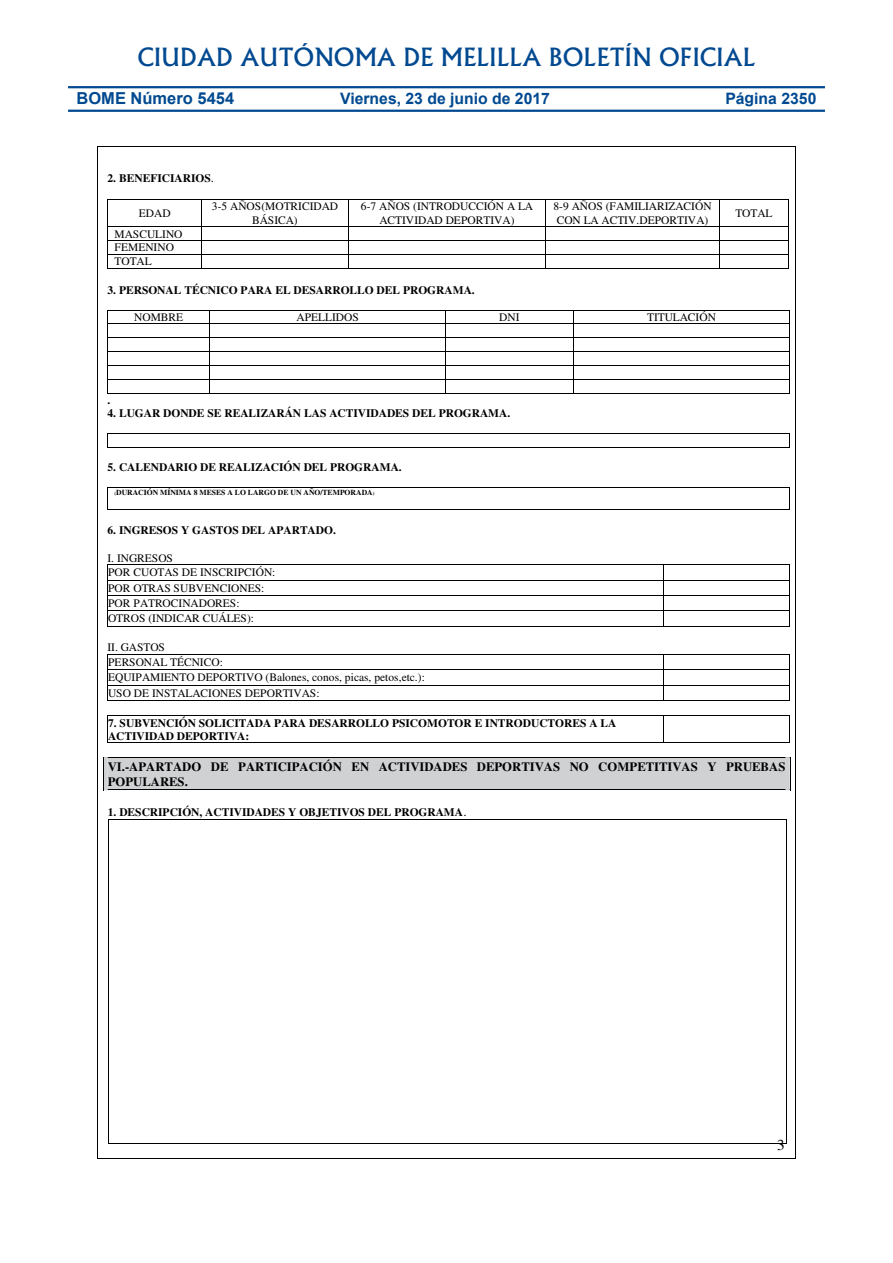
<style>
.page{position:relative;width:893px;height:1263px;background:#fff}
.page>*{position:absolute;margin:0;border:0;box-sizing:border-box;transform-origin:0 0}
.t1{font:500 24px "Albertus";color:#014990}
.t2{font:700 16.5px "Arial";color:#014990}
.t3{font:700 15.75px "Arial";color:#014990}
.t4{font:15.3px "Times";color:#000}
.t5{font:700 12.75px/14.7px "Times";color:#000}
.t6{font:11.55px/15.1px "Times";color:#000}
.t7{font:700 11.55px/13.2px "Times";color:#000}
.t8{font:700 7.65px "Times";color:#000}
.s1{font-size:15.15px}
.s2{font-weight:400;font-size:12.75px}
.s3{font-size:5.1px}
</style>
<div class="page">
<hr style="left:68px;top:86px;width:757px;height:2px;background:#014990">
<hr style="left:68px;top:110px;width:757px;height:2px;background:#014990">
<hr style="left:108px;top:199px;width:94px;height:1px;background:#000">
<hr style="left:202px;top:199px;width:146px;height:1px;background:#000">
<hr style="left:348px;top:199px;width:198px;height:1px;background:#000">
<hr style="left:546px;top:199px;width:173px;height:1px;background:#000">
<hr style="left:719px;top:199px;width:69px;height:1px;background:#000">
<hr style="left:108px;top:227px;width:94px;height:1px;background:#000">
<hr style="left:202px;top:227px;width:146px;height:1px;background:#000">
<hr style="left:348px;top:227px;width:198px;height:1px;background:#000">
<hr style="left:546px;top:227px;width:173px;height:1px;background:#000">
<hr style="left:719px;top:227px;width:69px;height:1px;background:#000">
<hr style="left:108px;top:240px;width:94px;height:1px;background:#000">
<hr style="left:202px;top:240px;width:146px;height:1px;background:#000">
<hr style="left:348px;top:240px;width:198px;height:1px;background:#000">
<hr style="left:546px;top:240px;width:173px;height:1px;background:#000">
<hr style="left:719px;top:240px;width:69px;height:1px;background:#000">
<hr style="left:108px;top:254px;width:94px;height:1px;background:#000">
<hr style="left:202px;top:254px;width:146px;height:1px;background:#000">
<hr style="left:348px;top:254px;width:198px;height:1px;background:#000">
<hr style="left:546px;top:254px;width:173px;height:1px;background:#000">
<hr style="left:719px;top:254px;width:69px;height:1px;background:#000">
<svg style="left:107px;top:199px;width:1px;height:70px"></svg>
<hr style="left:108px;top:268px;width:94px;height:1px;background:#000">
<hr style="left:202px;top:268px;width:146px;height:1px;background:#000">
<svg style="left:348px;top:200px;width:1px;height:68px"></svg>
<hr style="left:348px;top:268px;width:198px;height:1px;background:#000">
<hr style="left:546px;top:268px;width:173px;height:1px;background:#000">
<svg style="left:719px;top:200px;width:1px;height:68px"></svg>
<hr style="left:719px;top:268px;width:69px;height:1px;background:#000">
<svg style="left:788px;top:199px;width:1px;height:70px"></svg>
<hr style="left:108px;top:310px;width:102px;height:1px;background:#000">
<hr style="left:210px;top:310px;width:235px;height:1px;background:#000">
<hr style="left:446px;top:310px;width:127px;height:1px;background:#000">
<hr style="left:573px;top:310px;width:216px;height:1px;background:#000">
<hr style="left:108px;top:324px;width:102px;height:1px;background:#000">
<hr style="left:210px;top:324px;width:235px;height:1px;background:#000">
<hr style="left:446px;top:324px;width:127px;height:1px;background:#000">
<hr style="left:573px;top:324px;width:216px;height:1px;background:#000">
<hr style="left:108px;top:337px;width:102px;height:1px;background:#000">
<hr style="left:210px;top:337px;width:235px;height:1px;background:#000">
<hr style="left:446px;top:337px;width:127px;height:1px;background:#000">
<hr style="left:573px;top:337px;width:216px;height:1px;background:#000">
<hr style="left:108px;top:351px;width:102px;height:1px;background:#000">
<hr style="left:210px;top:351px;width:235px;height:1px;background:#000">
<hr style="left:446px;top:351px;width:127px;height:1px;background:#000">
<hr style="left:573px;top:351px;width:216px;height:1px;background:#000">
<hr style="left:108px;top:365px;width:102px;height:1px;background:#000">
<hr style="left:210px;top:365px;width:235px;height:1px;background:#000">
<hr style="left:446px;top:365px;width:127px;height:1px;background:#000">
<hr style="left:573px;top:365px;width:216px;height:1px;background:#000">
<hr style="left:108px;top:379px;width:102px;height:1px;background:#000">
<hr style="left:210px;top:379px;width:235px;height:1px;background:#000">
<hr style="left:446px;top:379px;width:127px;height:1px;background:#000">
<hr style="left:573px;top:379px;width:216px;height:1px;background:#000">
<svg style="left:107px;top:310px;width:1px;height:84px"></svg>
<hr style="left:108px;top:393px;width:102px;height:1px;background:#000">
<hr style="left:210px;top:393px;width:235px;height:1px;background:#000">
<svg style="left:445px;top:310px;width:1px;height:84px"></svg>
<hr style="left:446px;top:393px;width:127px;height:1px;background:#000">
<svg style="left:573px;top:311px;width:1px;height:82px"></svg>
<hr style="left:573px;top:393px;width:216px;height:1px;background:#000">
<svg style="left:789px;top:310px;width:1px;height:84px"></svg>
<hr style="left:108px;top:433px;width:681px;height:1px;background:#000">
<svg style="left:107px;top:433px;width:1px;height:15px"></svg>
<hr style="left:108px;top:447px;width:681px;height:1px;background:#000">
<svg style="left:789px;top:433px;width:1px;height:15px"></svg>
<hr style="left:108px;top:487px;width:681px;height:1px;background:#000">
<svg style="left:107px;top:487px;width:1px;height:23px"></svg>
<hr style="left:108px;top:510px;width:681px;height:1px;background:#000">
<svg style="left:789px;top:487px;width:1px;height:23px"></svg>
<hr style="left:108px;top:564px;width:555px;height:1px;background:#000">
<hr style="left:664px;top:564px;width:125px;height:1px;background:#000">
<hr style="left:108px;top:580px;width:555px;height:1px;background:#000">
<hr style="left:664px;top:580px;width:125px;height:1px;background:#000">
<hr style="left:108px;top:595px;width:555px;height:1px;background:#000">
<hr style="left:664px;top:595px;width:125px;height:1px;background:#000">
<hr style="left:108px;top:610px;width:555px;height:1px;background:#000">
<hr style="left:664px;top:610px;width:125px;height:1px;background:#000">
<svg style="left:107px;top:564px;width:1px;height:63px"></svg>
<hr style="left:108px;top:626px;width:555px;height:1px;background:#000">
<svg style="left:663px;top:564px;width:1px;height:63px"></svg>
<hr style="left:664px;top:626px;width:125px;height:1px;background:#000">
<svg style="left:789px;top:564px;width:1px;height:63px"></svg>
<hr style="left:108px;top:654px;width:555px;height:1px;background:#000">
<hr style="left:664px;top:654px;width:125px;height:1px;background:#000">
<hr style="left:108px;top:669px;width:555px;height:1px;background:#000">
<hr style="left:664px;top:669px;width:125px;height:1px;background:#000">
<hr style="left:108px;top:685px;width:555px;height:1px;background:#000">
<hr style="left:664px;top:685px;width:125px;height:1px;background:#000">
<svg style="left:107px;top:654px;width:1px;height:47px"></svg>
<hr style="left:108px;top:700px;width:555px;height:1px;background:#000">
<svg style="left:663px;top:654px;width:1px;height:47px"></svg>
<hr style="left:664px;top:700px;width:125px;height:1px;background:#000">
<svg style="left:789px;top:654px;width:1px;height:47px"></svg>
<hr style="left:108px;top:715px;width:555px;height:1px;background:#000">
<hr style="left:664px;top:715px;width:125px;height:1px;background:#000">
<svg style="left:107px;top:715px;width:1px;height:28px"></svg>
<hr style="left:108px;top:742px;width:555px;height:1px;background:#000">
<svg style="left:663px;top:715px;width:1px;height:28px"></svg>
<hr style="left:664px;top:742px;width:125px;height:1px;background:#000">
<svg style="left:789px;top:715px;width:1px;height:28px"></svg>
<div style="left:108px;top:757px;width:677px;height:16px;background:#cfd1d2"></div>
<hr style="left:104px;top:757px;width:686px;height:1px;background:#000">
<div style="left:108px;top:773px;width:677px;height:17px;background:#cfd1d2"></div>
<hr style="left:104px;top:790px;width:686px;height:1px;background:#000">
<div style="left:785px;top:757px;width:5px;height:33px;background:#cfd1d2"></div>
<hr style="left:104px;top:757px;width:4px;height:33px;background:#cfd1d2">
<hr style="left:103px;top:757px;width:1px;height:33px;background:#000">
<hr style="left:790px;top:757px;width:1px;height:33px;background:#000">
<hr style="left:108px;top:819px;width:678px;height:1px;background:#000">
<hr style="left:108px;top:820px;width:1px;height:323px;background:#000">
<hr style="left:108px;top:1143px;width:678px;height:1px;background:#000">
<hr style="left:786px;top:820px;width:1px;height:323px;background:#000">
<hr style="left:98px;top:147px;width:697px;height:1px;background:#000">
<hr style="left:97px;top:147px;width:1px;height:1011px;background:#000">
<hr style="left:795px;top:147px;width:1px;height:1011px;background:#000">
<hr style="left:98px;top:1158px;width:697px;height:1px;background:#000">
<h1 class="t1" style="left:137px;top:43px;width:620px">CIUDAD AUTÓNOMA DE MELILLA BOLETÍN OFICIAL</h1>
<h2 class="t2" style="left:77px;top:88px;width:159px">BOME Número 5454</h2>
<h3 class="t3" style="left:340px;top:88px;width:211px">Viernes, 23 de junio de 2017</h3>
<h3 class="t3" style="left:725px;top:88px;width:93px">Pá<span class="s1">g</span>ina 2350</h3>
<p class="t7" style="left:107px;top:171px;width:108px">2. BENEFICIARIOS<span class="s2">.</span></p>
<p class="t6" style="left:139px;top:206px;width:33px">EDAD</p>
<p class="t6" style="left:212px;top:200px;width:128px;line-height:13.2px;text-align:center">3-5 AÑOS(MOTRICIDAD<br>BÁSICA)</p>
<p class="t6" style="left:361px;top:200px;width:174px;line-height:13.2px;text-align:center">6-7 AÑOS (INTRODUCCIÓN A LA<br>ACTIVIDAD DEPORTIVA)</p>
<p class="t6" style="left:553px;top:200px;width:160px;line-height:13.2px">8-9 AÑOS (FAMILIARIZACIÓN<br>CON LA ACTIV.DEPORTIVA)</p>
<p class="t6" style="left:735px;top:206px;width:39px">TOTAL</p>
<p class="t6" style="left:115px;top:227px;width:69px;line-height:13.8px">MASCULINO<br>FEMENINO<br>TOTAL</p>
<p class="t7" style="left:107px;top:283px;width:369px">3. PERSONAL TÉCNICO PARA EL DESARROLLO DEL PROGRAMA.</p>
<p class="t6" style="left:134px;top:309px;width:51px">NOMBRE</p>
<p class="t6" style="left:297px;top:309px;width:64px">APELLIDOS</p>
<p class="t6" style="left:499px;top:309px;width:22px">DNI</p>
<p class="t6" style="left:647px;top:309px;width:70px">TITULACIÓN</p>
<p class="t7" style="left:107px;top:393px;width:4px">.</p>
<p class="t7" style="left:107px;top:406px;width:404px">4. LUGAR DONDE SE REALIZARÁN LAS ACTIVIDADES DEL PROGRAMA.</p>
<p class="t7" style="left:107px;top:461px;width:296px">5. CALENDARIO DE REALIZACIÓN DEL PROGRAMA.</p>
<p class="t8" style="left:115px;top:488px;width:261px"><span class="s3">(</span>DURACIÓN MÍNIMA 8 MESES A LO LARGO DE UN AÑO/TEMPORADA<span class="s3">)</span></p>
<p class="t7" style="left:107px;top:523px;width:230px">6. INGRESOS Y GASTOS DEL APARTADO.</p>
<p class="t6" style="left:107px;top:550px;width:170px">I. INGRESOS<br>POR CUOTAS DE INSCRIPCIÓN:<br>POR OTRAS SUBVENCIONES:<br>POR PATROCINADORES:<br>OTROS (INDICAR CUÁLES):</p>
<p class="t6" style="left:107px;top:640px;width:319px">II. GASTOS<br>PERSONAL TÉCNICO:<br>EQUIPAMIENTO DEPORTIVO (Balones, conos, picas, petos,etc.):<br>USO DE INSTALACIONES DEPORTIVAS:</p>
<p class="t7" style="left:108px;top:716px;width:510px">7. SUBVENCIÓN SOLICITADA PARA DESARROLLO PSICOMOTOR E INTRODUCTORES A LA<br>ACTIVIDAD DEPORTIVA:</p>
<p class="t5" style="left:108px;top:759px;width:679px">VI.-APARTADO DE PARTICIPACIÓN EN ACTIVIDADES DEPORTIVAS NO COMPETITIVAS Y PRUEBAS<br>POPULARES.</p>
<p class="t7" style="left:108px;top:805px;width:360px">1. DESCRIPCIÓN, ACTIVIDADES Y OBJETIVOS DEL PROGRAMA<span class="s2">.</span></p>
<h3 class="t4" style="left:777px;top:1136px;width:9px">3</h3>
</div>
